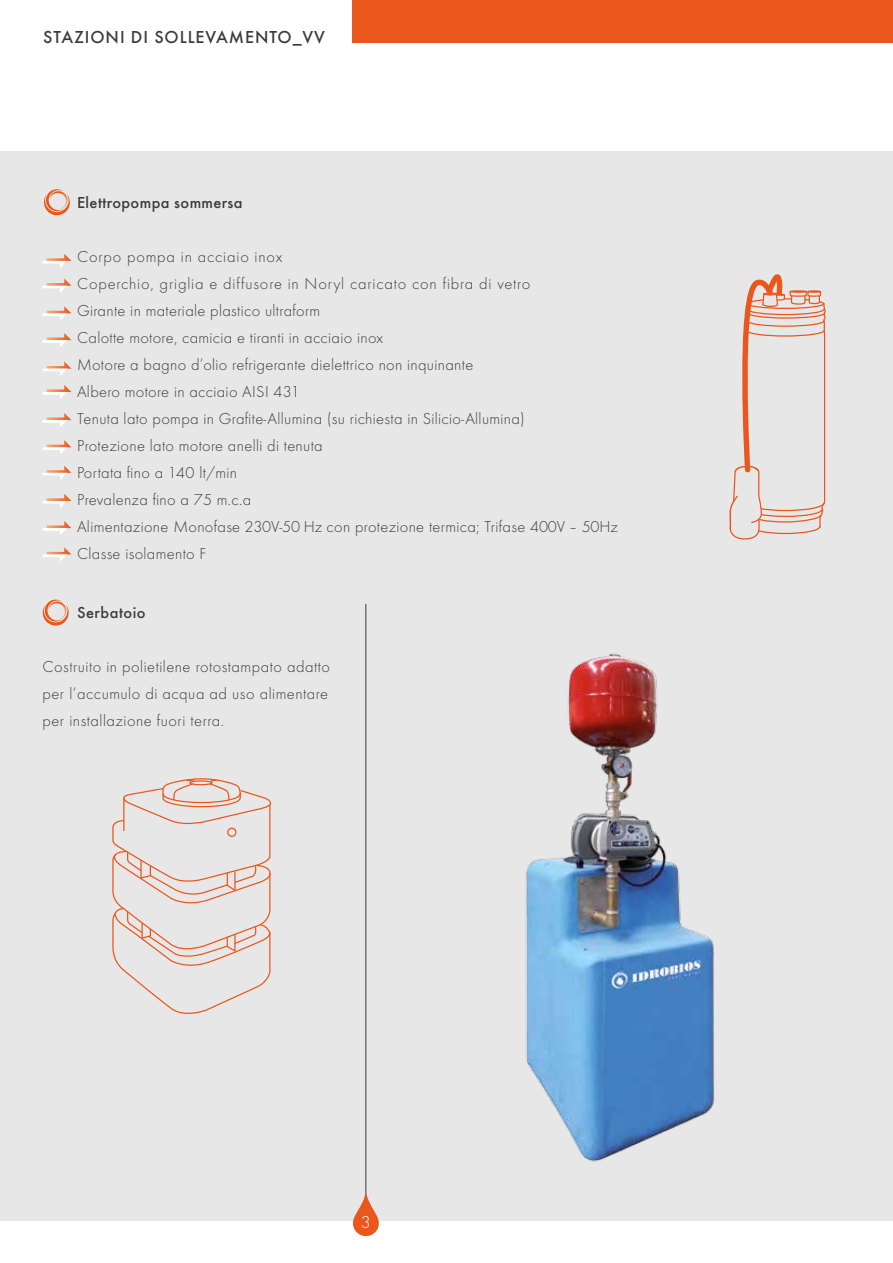
<style>
.page{position:relative;width:893px;height:1263px;background:#fff}
.page>*{position:absolute;margin:0;border:0;box-sizing:border-box;transform-origin:0 0}
.t1{font:500 18px "Futura T";color:#3c3c3b}
.t2{font:300 18px "Futura T";color:#fff}
.t3{font:300 16.5px/27px "Futura T";letter-spacing:.02em;color:#3c3c3b}
.t4{font:500 16.5px "Futura T";letter-spacing:.02em;color:#3c3c3b}
</style>
<div class="page">
<div style="left:353px;top:0;width:540px;height:43px;background:#ea561b"></div>
<div style="left:0;top:151px;width:893px;height:1069px;background:#e7e7e7"></div>
<svg style="left:44px;top:189px;width:26px;height:26px"></svg>
<svg style="left:43px;top:254px;width:28px;height:14px"></svg>
<svg style="left:43px;top:306px;width:28px;height:14px"></svg>
<svg style="left:43px;top:361px;width:28px;height:14px"></svg>
<svg style="left:43px;top:440px;width:28px;height:14px"></svg>
<svg style="left:43px;top:494px;width:28px;height:14px"></svg>
<svg style="left:43px;top:466px;width:28px;height:14px"></svg>
<svg style="left:43px;top:521px;width:28px;height:14px"></svg>
<svg style="left:43px;top:547px;width:28px;height:14px"></svg>
<svg style="left:43px;top:333px;width:28px;height:14px"></svg>
<svg style="left:43px;top:279px;width:28px;height:13px"></svg>
<svg style="left:43px;top:385px;width:28px;height:14px"></svg>
<svg style="left:43px;top:413px;width:28px;height:14px"></svg>
<svg style="left:43px;top:600px;width:26px;height:25px"></svg>
<svg style="left:729px;top:274px;width:97px;height:266px"></svg>
<hr style="left:365px;top:604px;width:1px;height:599px;background:#3c3c3b">
<svg style="left:112px;top:778px;width:160px;height:236px"></svg>
<div style="left:227px;top:828px;width:9px;height:9px;border:1px solid #ea561b;border-radius:50%"></div>
<img style="left:525px;top:654px;width:190px;height:508px">
<svg style="left:352px;top:1192px;width:27px;height:44px"></svg>
<p class="t1" style="left:43px;top:26px;width:22px">Stazioni</p>
<p class="t1" style="left:131px;top:26px;width:47px">di Sollevamento</p>
<p class="t1" style="left:293px;top:26px;width:34px">_VV</p>
<p class="t4" style="left:77px;top:193px;width:167px">Elettropompa sommersa</p>
<p class="t3" style="left:77px;top:243px;width:542px">Corpo pompa in acciaio inox<br>Coperchio, griglia e diffusore in Noryl caricato con fibra di vetro<br>Girante in materiale plastico ultraform<br>Calotte motore, camicia e tiranti in acciaio inox<br>Motore a bagno d’olio refrigerante dielettrico non inquinante<br>Albero motore in acciaio AISI 431<br>Tenuta lato pompa in Grafite-Allumina (su richiesta in Silicio-Allumina)<br>Protezione lato motore anelli di tenuta<br>Portata fino a 140 lt/min<br>Prevalenza fino a 75 m.c.a<br>Alimentazione Monofase 230V-50 Hz con protezione termica; Trifase 400V – 50Hz Classe isolamento F</p>
<p class="t4" style="left:77px;top:603px;width:70px">Serbatoio</p>
<p class="t3" style="left:43px;top:653px;width:289px;text-align:justify">Costruito in polietilene rotostampato adatto per l’accumulo di acqua ad uso alimentare per installazione fuori terra.</p>
<p class="t2" style="left:361px;top:1211px;width:11px">3</p>
</div>
